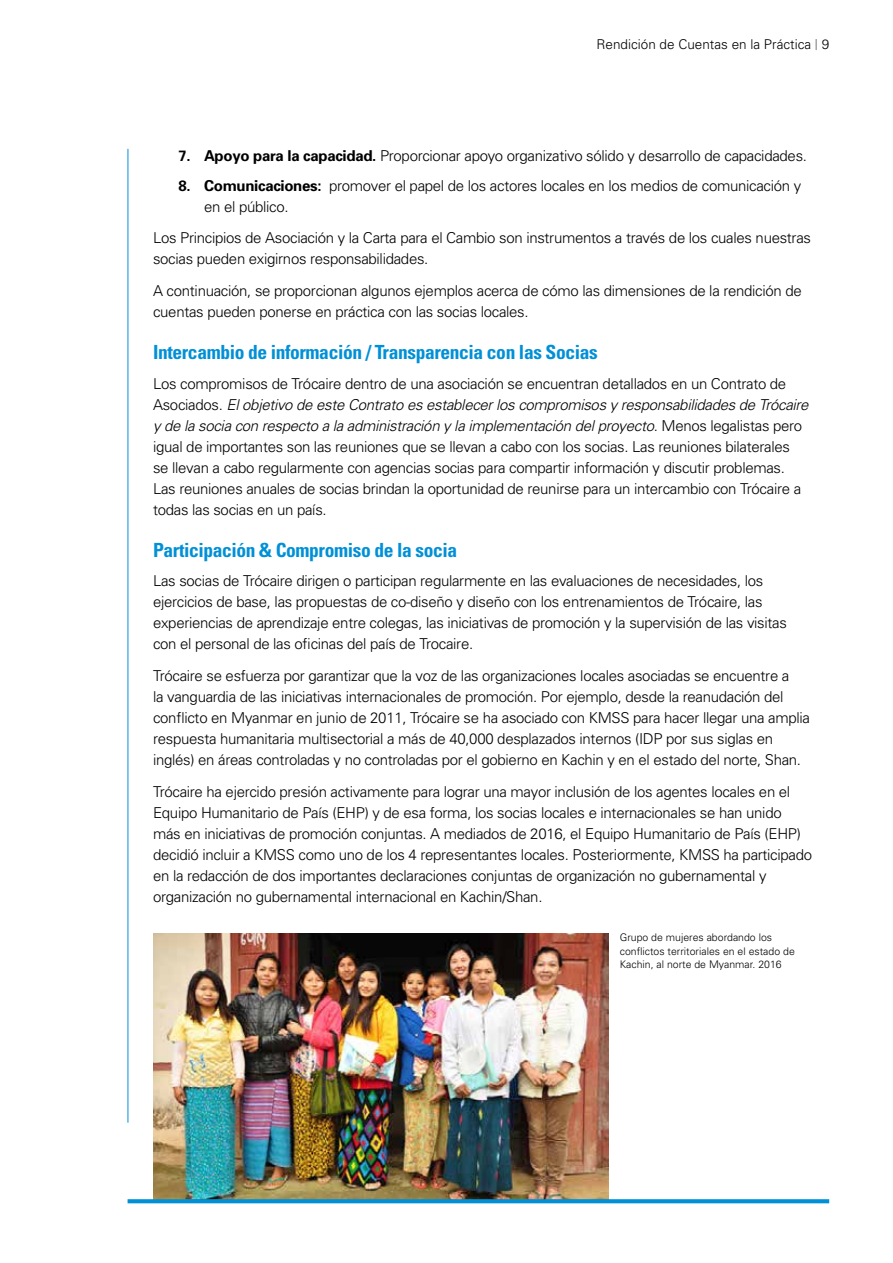
<style>
.page{position:relative;width:893px;height:1263px;background:#fff}
.page>*{position:absolute;margin:0;border:0;box-sizing:border-box;transform-origin:0 0}
.t1{font:700 condensed 19.5px "Univers";letter-spacing:-.02em;color:#0090d7}
.t2{font:300 15px/21px "Univers";letter-spacing:-.02em;color:#000}
.t3{font:300 13.5px "Univers";color:#000}
.t4{font:300 10.5px/13.5px "Univers";color:#000}
.s1{font-weight:100;font-stretch:ultra-condensed;font-size:15.15px}
.s2{font-weight:700}
.s3{font-style:italic}
</style>
<div class="page">
<img style="left:153px;top:933px;width:455px;height:266px">
<svg style="left:128px;top:1199px;width:701px;height:4px;background:#0991d3"></svg>
<hr style="left:128px;top:149px;width:1px;height:974px;background:#0090d7">
<p class="t3" style="left:597px;top:36px;width:234px">Rendición de Cuentas en la Práctica <span class="s1">|</span> 9</p>
<p class="t2" style="left:179px;top:145px;width:630px"><span class="s2">7. Apoyo para la capacidad.</span> Proporcionar apoyo organizativo sólido y desarrollo de capacidades.</p>
<p class="t2" style="left:204px;top:174px;width:599px;text-indent:-26px"><span class="s2">8. Comunicaciones:</span> promover el papel de los actores locales en los medios de comunicación y en el público.</p>
<p class="t2" style="left:153px;top:227px;width:659px">Los Principios de Asociación y la Carta para el Cambio son instrumentos a través de los cuales nuestras socias pueden exigirnos responsabilidades.</p>
<p class="t2" style="left:153px;top:280px;width:650px">A continuación, se proporcionan algunos ejemplos acerca de cómo las dimensiones de la rendición de cuentas pueden ponerse en práctica con las socias locales.</p>
<h1 class="t1" style="left:153px;top:340px;width:446px">Intercambio de información / Transparencia con las Socias</h1>
<p class="t2" style="left:153px;top:372px;width:657px">Los compromisos de Trócaire dentro de una asociación se encuentran detallados en un Contrato de Asociados. <span class="s3">El objetivo de este Contrato es establecer los compromisos y responsabilidades de Trócaire y de la socia con respecto a la administración y la implementación del proyecto</span>. Menos legalistas pero igual de importantes son las reuniones que se llevan a cabo con los socias. Las reuniones bilaterales se llevan a cabo regularmente con agencias socias para compartir información y discutir problemas.<br>Las reuniones anuales de socias brindan la oportunidad de reunirse para un intercambio con Trócaire a todas las socias en un país.</p>
<h1 class="t1" style="left:153px;top:538px;width:306px">Participación &amp; Compromiso de la socia</h1>
<p class="t2" style="left:153px;top:570px;width:635px">Las socias de Trócaire dirigen o participan regularmente en las evaluaciones de necesidades, los ejercicios de base, las propuestas de co-diseño y diseño con los entrenamientos de Trócaire, las experiencias de aprendizaje entre colegas, las iniciativas de promoción y la supervisión de las visitas con el personal de las oficinas del país de Trocaire.</p>
<p class="t2" style="left:153px;top:665px;width:658px">Trócaire se esfuerza por garantizar que la voz de las organizaciones locales asociadas se encuentre a<br>la vanguardia de las iniciativas internacionales de promoción. Por ejemplo, desde la reanudación del conflicto en Myanmar en junio de 2011, Trócaire se ha asociado con KMSS para hacer llegar una amplia respuesta humanitaria multisectorial a más de 40,000 desplazados internos (IDP por sus siglas en inglés) en áreas controladas y no controladas por el gobierno en Kachin y en el estado del norte, Shan.</p>
<p class="t2" style="left:153px;top:780px;width:661px">Trócaire ha ejercido presión activamente para lograr una mayor inclusión de los agentes locales en el Equipo Humanitario de País (EHP) y de esa forma, los socias locales e internacionales se han unido más en iniciativas de promoción conjuntas. A mediados de 2016, el Equipo Humanitario de País (EHP) decidió incluir a KMSS como uno de los 4 representantes locales. Posteriormente, KMSS ha participado en la redacción de dos importantes declaraciones conjuntas de organización no gubernamental y organización no gubernamental internacional en Kachin/Shan.</p>
<p class="t4" style="left:620px;top:931px;width:177px">Grupo de mujeres abordando los conflictos territoriales en el estado de<br>Kachin, al norte de Myanmar. 2016</p>
</div>
